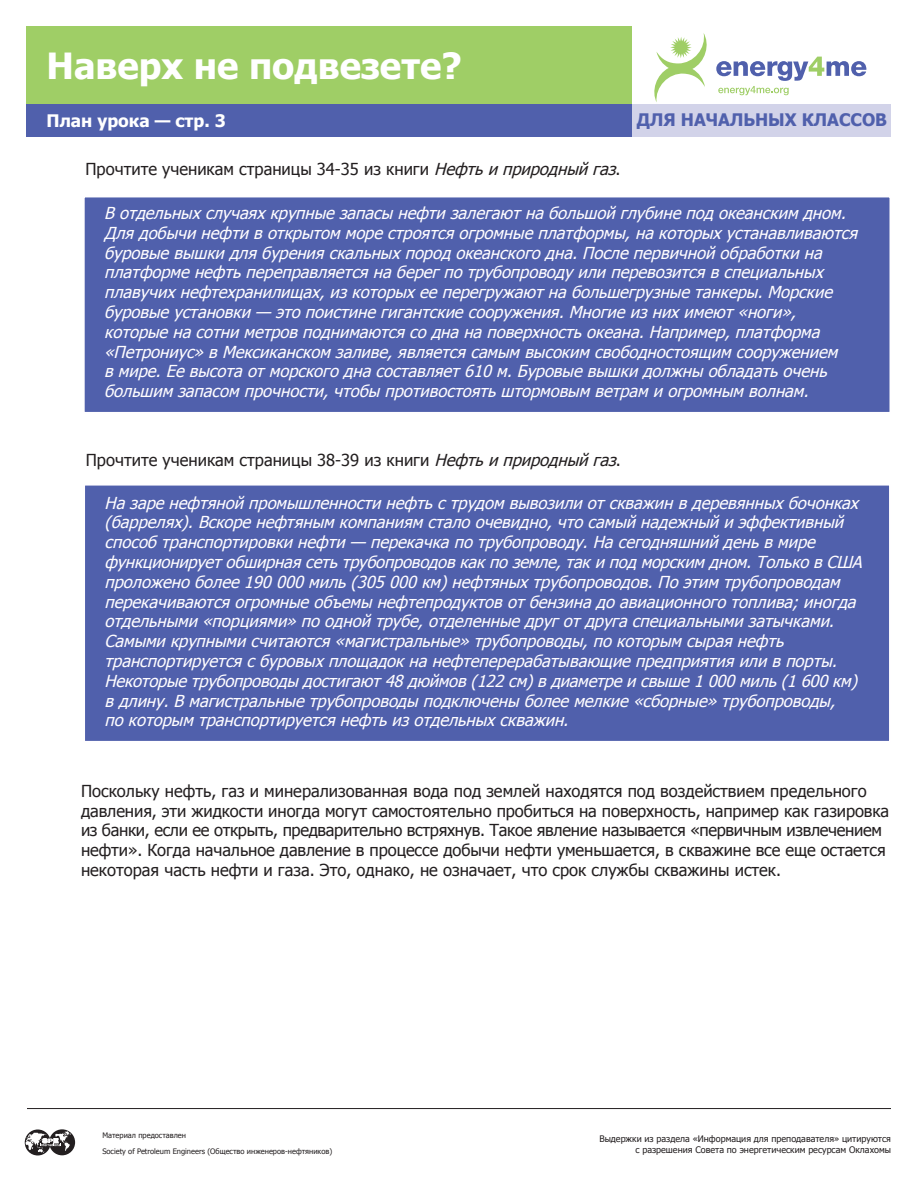
<style>
.page{position:relative;width:918px;height:1188px;background:#fff}
.page>*{position:absolute;margin:0;border:0;box-sizing:border-box;transform-origin:0 0}
.t1{font:700 36px "Tahoma";color:#fff}
.t2{font:700 17.25px "Tahoma";color:#5060ac}
.t3{font:700 17.25px "Tahoma";color:#fff}
.t4{font:italic 16.5px/19.8px "Tahoma";color:#fffdff}
.t5{font:16.5px/19.8px "Tahoma";letter-spacing:-.005em;color:#231f20}
.t6{font:9px/10.8px "Tahoma";color:#231f20;text-align:right}
.t7{font:7.5px/15.8px "Tahoma";color:#231f20}
.s1{font-style:italic}
</style>
<div class="page">
<div style="left:632px;top:104px;width:259px;height:33px;background:#d2d3e9"></div>
<svg style="left:25px;top:1129px;width:26px;height:26px"></svg>
<div style="left:49px;top:1129px;width:26px;height:26px;background:#231f20;border-radius:50%"></div>
<svg style="left:26px;top:1131px;width:45px;height:22px"></svg>
<div style="left:26px;top:26px;width:606px;height:77px;background:#9fce66"></div>
<svg style="left:654px;top:33px;width:213px;height:69px"></svg>
<hr style="left:27px;top:1108px;width:864px;height:1px;background:#231f20">
<div style="left:26px;top:104px;width:606px;height:33px;background:#5060ac"></div>
<div style="left:84px;top:197px;width:806px;height:216px;background:#5060ac"></div>
<div style="left:83px;top:196px;width:808px;height:217px;border:2px solid #fffeff"></div>
<div style="left:84px;top:485px;width:806px;height:257px;background:#5060ac"></div>
<div style="left:84px;top:484px;width:807px;height:258px;border:2px solid #fffeff"></div>
<h1 class="t1" style="left:46px;top:40px;width:417px">Наверх не подвезете?</h1>
<p class="t3" style="left:46px;top:109px;width:181px">План урока — стр. 3</p>
<p class="t2" style="left:637px;top:108px;width:252px">ДЛЯ НАЧАЛЬНЫХ КЛАССОВ</p>
<p class="t5" style="left:86px;top:159px;width:537px">Прочтите ученикам страницы 34-35 из книги <span class="s1">Нефтьиприродныйгаз</span>.</p>
<p class="t4" style="left:104px;top:202px;width:759px">В отдельныхслучаяхкрупныезапасы нефтизалегаютнабольшойглубинеподокеанским дном.<br>Длядобычинефтивоткрытом морестроятсяогромныеплатформы,накоторыхустанавливаются буровыевышкидлябуренияскальныхпородокеанскогодна.Послепервичнойобработкина платформенефтьпереправляетсянаберегпотрубопроводу илиперевозитсявспециальных плавучихнефтехранилищах,изкоторыхееперегружаютнабольшегрузныетанкеры.Морские буровыеустановки— этопоистинегигантскиесооружения.Многиеизнихимеют«ноги», которыенасотниметровподнимаютсясоднанаповерхностьокеана.Например,платформа «Петрониус»вМексиканском заливе,являетсясамым высоким свободностоящим сооружением вмире.Еевысотаотморскогоднасоставляет610м.Буровыевышкидолжны обладатьочень большим запасом прочности,чтобы противостоятьштормовым ветрам иогромным волнам.</p>
<p class="t5" style="left:86px;top:450px;width:537px">Прочтите ученикам страницы 38-39 из книги <span class="s1">Нефтьиприродныйгаз</span>.</p>
<p class="t4" style="left:105px;top:492px;width:764px">Назаренефтянойпромышленностинефтьструдом вывозилиотскважинвдеревянныхбочонках (баррелях).Вскоренефтяным компаниям сталоочевидно,чтосамыйнадежныйиэффективный способтранспортировкинефти— перекачкапотрубопроводу.Насегодняшнийденьвмире функционируетобширнаясетьтрубопроводовкакпоземле,такиподморским дном.ТольковСША проложеноболее190000миль(305000км)нефтяныхтрубопроводов.Поэтим трубопроводам перекачиваютсяогромныеобъемы нефтепродуктовотбензинадоавиационноготоплива;иногда отдельными«порциями»пооднойтрубе,отделенныедруготдругаспециальнымизатычками.<br>Самымикрупнымисчитаются«магистральные»трубопроводы,покоторым сыраянефть транспортируетсясбуровыхплощадокнанефтеперерабатывающиепредприятияиливпорты.<br>Некоторыетрубопроводы достигают48дюймов(122см)вдиаметреисвыше1000миль(1600км) вдлину.В магистральныетрубопроводы подключены болеемелкие«сборные»трубопроводы, покоторым транспортируетсянефтьизотдельныхскважин.</p>
<p class="t5" style="left:81px;top:780px;width:810px">Поскольку нефть, газ и минерализованная вода под землей находятся под воздействием предельного давления, эти жидкости иногда могут самостоятельно пробиться на поверхность, например как газировка из банки, если ее открыть, предварительно встряхнув. Такое явление называется «первичным извлечением нефти». Когда начальное давление в процессе добычи нефти уменьшается, в скважине все еще остается некоторая часть нефти и газа. Это, однако, не означает, что срок службы скважины истек.</p>
<p class="t7" style="left:102px;top:1127px;width:231px">Материал предоставлен<br>Society of Petroleum Engineers (Общество инженеров-нефтяников)</p>
<p class="t6" style="left:599px;top:1133px;width:293px">Выдержки из раздела «Информация для преподавателя» цитируются с разрешения Совета по энергетическим ресурсам Оклахомы</p>
</div>
